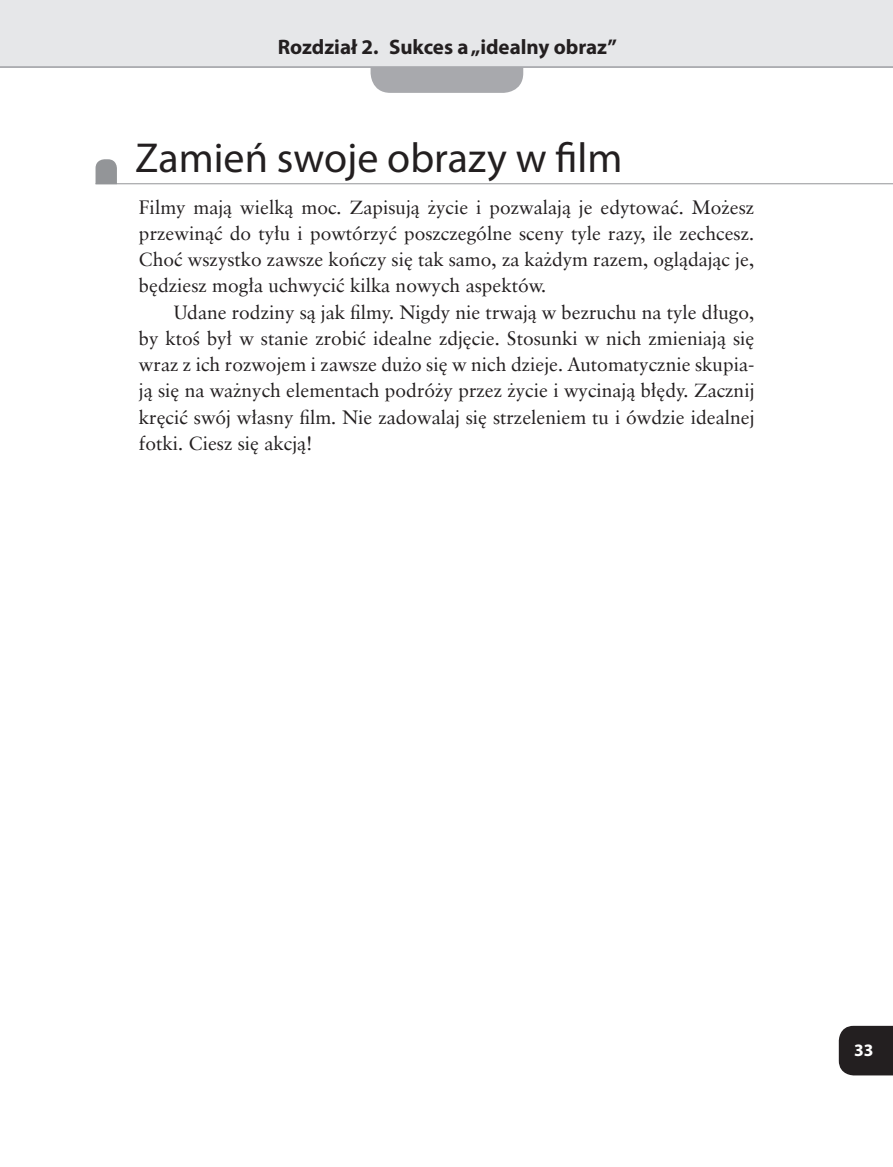
<style>
.page{position:relative;width:893px;height:1167px;background:#fff}
.page>*{position:absolute;margin:0;border:0;box-sizing:border-box;transform-origin:0 0}
.t1{font:42px "Myriad Pro";color:#231f20}
.t2{font:700 21px "Myriad Pro";color:#231f20}
.t3{font:19.25px/26.2px "Class Garmnd EU";color:#231f20;text-align:justify}
.t4{font:700 17.5px "Myriad Pro";color:#fff}
</style>
<div class="page">
<div style="left:838px;top:1026px;width:55px;height:49px;background:#231f20"></div>
<div style="left:370px;top:40px;width:153px;height:53px;background:#a8a9ad;border-radius:20px"></div>
<div style="left:0;top:0;width:893px;height:67px;background:#e6e7e9"></div>
<hr style="left:0;top:66px;width:893px;height:2px;background:#a8a9ad">
<svg style="left:95px;top:159px;width:22px;height:24px"></svg>
<hr style="left:95px;top:183px;width:798px;height:1px;background:#939598">
<p class="t2" style="left:278px;top:33px;width:341px">Rozdział 2. Sukces a „idealny obraz”</p>
<h1 class="t1" style="left:135px;top:132px;width:489px">Zamień swoje obrazy w film</h1>
<p class="t3" style="left:139px;top:194px;width:617px">Filmy mają wielką moc. Zapisują życie i pozwalają je edytować. Możesz przewinąć do tyłu i powtórzyć poszczególne sceny tyle razy, ile zechcesz.<br>Choć wszystko zawsze kończy się tak samo, za każdym razem, oglądając je, będziesz mogła uchwycić kilka nowych aspektów.</p>
<p class="t3" style="left:139px;top:299px;width:617px;text-indent:35px">Udane rodziny są jak filmy. Nigdy nie trwają w bezruchu na tyle długo, by ktoś był w stanie zrobić idealne zdjęcie. Stosunki w nich zmieniają się wraz z ich rozwojem i zawsze dużo się w nich dzieje. Automatycznie skupia&shy;ją się na ważnych elementach podróży przez życie i wycinają błędy. Zacznij kręcić swój własny film. Nie zadowalaj się strzeleniem tu i ówdzie idealnej fotki. Ciesz się akcją!</p>
<p class="t4" style="left:854px;top:1039px;width:10px">33</p>
</div>
